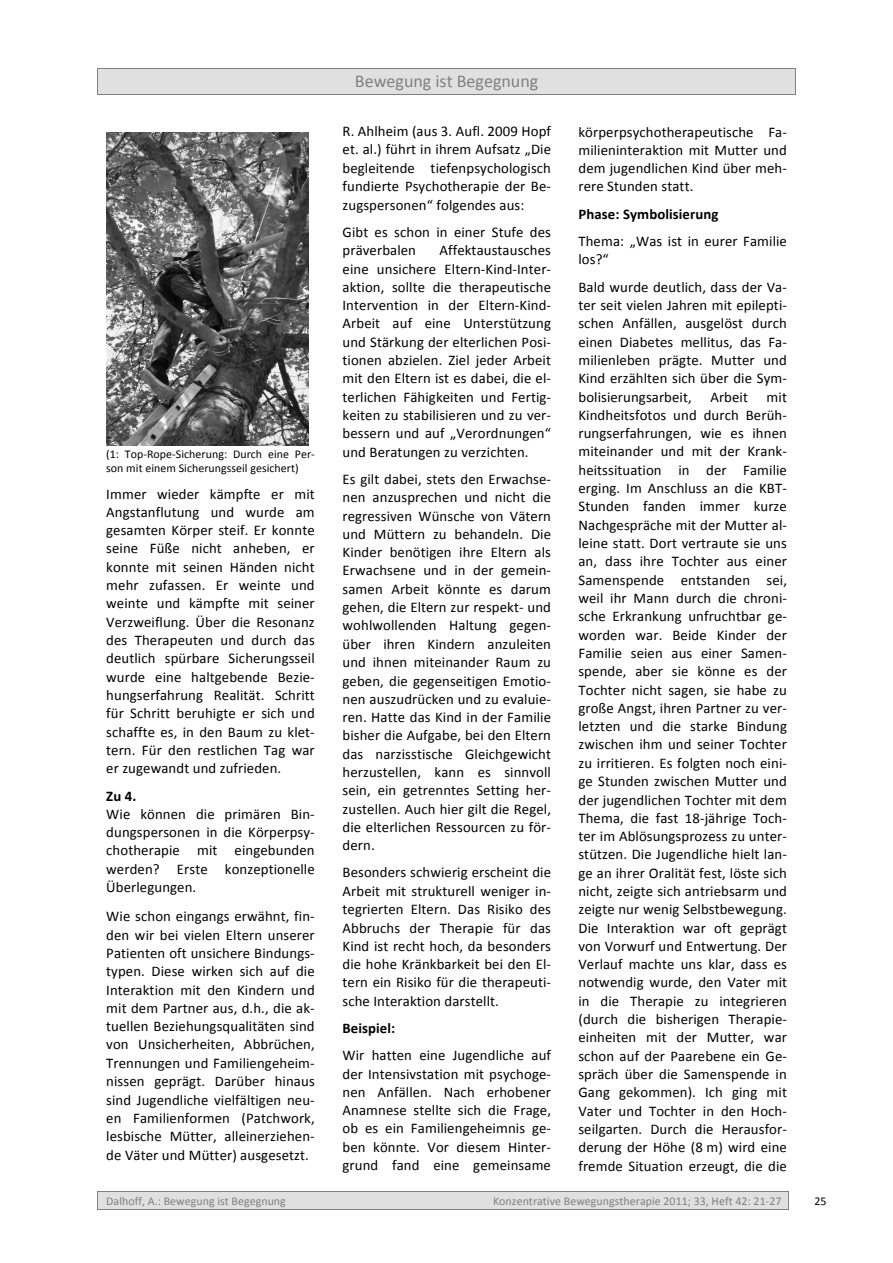
<style>
.page{position:relative;width:893px;height:1263px;background:#fff}
.page>*{position:absolute;margin:0;border:0;box-sizing:border-box;transform-origin:0 0}
.t1{font:18px "Calibri";color:#808080}
.t2{font:14.7px/18.3px "Calibri";letter-spacing:.01em;color:#000;text-align:justify}
.t3{font:700 14.7px "Calibri";letter-spacing:.01em;color:#000}
.t4{font:11.85px "Calibri";letter-spacing:.005em;color:#808080}
.t5{font:11.85px/14.4px "Calibri";letter-spacing:.005em;color:#000}
</style>
<div class="page">
<div style="left:98px;top:69px;width:697px;height:25px;background:#e0e0e0"></div>
<hr style="left:98px;top:68px;width:697px;height:1px;background:#808080">
<hr style="left:98px;top:94px;width:697px;height:1px;background:#808080">
<svg style="left:795px;top:68px;width:1px;height:27px"></svg>
<div style="left:98px;top:1192px;width:689px;height:18px;background:#e0e0e0"></div>
<hr style="left:98px;top:1191px;width:689px;height:1px;background:#808080">
<hr style="left:98px;top:1210px;width:689px;height:1px;background:#808080">
<svg style="left:787px;top:1191px;width:1px;height:19px"></svg>
<img style="left:106px;top:133px;width:203px;height:312px">
<p class="t5" style="left:106px;top:446px;width:210px">(1: Top--‐Rope--‐Sicherung: Durch eine Per--‐ son mit einem Sicherungsseil gesichert)</p>
<p class="t2" style="left:106px;top:484px;width:210px">Immer wieder kämpfte er mit Angstanflutung und wurde am gesamten Körper steif. Er konnte seine Füße nicht anheben, er konnte mit seinen Händen nicht mehr zufassen. Er weinte und weinte und kämpfte mit seiner Verzweiflung. Über die Resonanz des Therapeuten und durch das deutlich spürbare Sicherungsseil wurde eine haltgebende Bezie--‐ hungserfahrung Realität. Schritt für Schritt beruhigte er sich und schaffte es, in den Baum zu klet--‐ tern. Für den restlichen Tag war er zugewandt und zufrieden.</p>
<p class="t3" style="left:106px;top:787px;width:32px">Zu 4.</p>
<p class="t2" style="left:106px;top:805px;width:210px">Wie können die primären Bin--‐ dungspersonen in die Körperpsy--‐ chotherapie mit eingebunden werden? Erste konzeptionelle Überlegungen.</p>
<p class="t2" style="left:106px;top:907px;width:210px">Wie schon eingangs erwähnt, fin--‐ den wir bei vielen Eltern unserer Patienten oft unsichere Bindungs--‐ typen. Diese wirken sich auf die Interaktion mit den Kindern und mit dem Partner aus, d.h., die ak--‐ tuellen Beziehungsqualitäten sind von Unsicherheiten, Abbrüchen, Trennungen und Familiengeheim--‐ nissen geprägt. Darüber hinaus sind Jugendliche vielfältigen neu--‐ en Familienformen (Patchwork, lesbische Mütter, alleinerziehen--‐ de Väter und Mütter) ausgesetzt.</p>
<p class="t1" style="left:355px;top:70px;width:185px">Bewegung ist Begegnung</p>
<p class="t2" style="left:342px;top:122px;width:210px">R. Ahlheim (aus 3. Aufl. 2009 Hopf et. al.) führt in ihrem Aufsatz „Die begleitende tiefenpsychologisch fundierte Psychotherapie der Be--‐ zugspersonen“ folgendes aus:</p>
<p class="t2" style="left:342px;top:223px;width:210px">Gibt es schon in einer Stufe des präverbalen</p>
<p class="t2" style="left:342px;top:241px;width:210px;text-indent:97px">Affektaustausches eine unsichere Eltern--‐Kind--‐Inter--‐ aktion, sollte die therapeutische Intervention in der Eltern--‐Kind--‐ Arbeit auf eine Unterstützung und Stärkung der elterlichen Posi--‐ tionen abzielen. Ziel jeder Arbeit mit den Eltern ist es dabei, die el--‐ terlichen Fähigkeiten und Fertig--‐ keiten zu stabilisieren und zu ver--‐ bessern und auf „Verordnungen“ und Beratungen zu verzichten.</p>
<p class="t2" style="left:342px;top:470px;width:210px">Es gilt dabei, stets den Erwachse--‐ nen anzusprechen und nicht die regressiven Wünsche von Vätern und Müttern zu behandeln. Die Kinder benötigen ihre Eltern als Erwachsene und in der gemein--‐ samen Arbeit könnte es darum gehen, die Eltern zur respekt--‐ und wohlwollenden Haltung gegen--‐ über ihren Kindern anzuleiten und ihnen miteinander Raum zu geben, die gegenseitigen Emotio--‐ nen auszudrücken und zu evaluie--‐ ren. Hatte das Kind in der Familie bisher die Aufgabe, bei den Eltern das narzisstische Gleichgewicht herzustellen, kann es sinnvoll sein, ein getrenntes Setting her--‐ zustellen. Auch hier gilt die Regel, die elterlichen Ressourcen zu för--‐ dern.</p>
<p class="t2" style="left:342px;top:863px;width:210px">Besonders schwierig erscheint die Arbeit mit strukturell weniger in--‐ tegrierten Eltern. Das Risiko des Abbruchs der Therapie für das Kind ist recht hoch, da besonders die hohe Kränkbarkeit bei den El--‐ tern ein Risiko für die therapeuti--‐ sche Interaktion darstellt.</p>
<p class="t3" style="left:342px;top:1019px;width:54px">Beispiel:</p>
<p class="t2" style="left:342px;top:1046px;width:210px">Wir hatten eine Jugendliche auf der Intensivstation mit psychoge--‐ nen Anfällen. Nach erhobener Anamnese stellte sich die Frage, ob es ein Familiengeheimnis ge--‐ ben könnte. Vor diesem Hinter--‐ grund fand eine gemeinsame</p>
<p class="t2" style="left:578px;top:122px;width:210px">körperpsychotherapeutische Fa--‐ milieninteraktion mit Mutter und dem jugendlichen Kind über meh--‐ rere Stunden statt.</p>
<p class="t3" style="left:578px;top:205px;width:142px">Phase: Symbolisierung</p>
<p class="t2" style="left:578px;top:232px;width:210px">Thema: „Was ist in eurer Familie los?“</p>
<p class="t2" style="left:578px;top:278px;width:210px">Bald wurde deutlich, dass der Va--‐ ter seit vielen Jahren mit epilepti--‐ schen Anfällen, ausgelöst durch einen Diabetes mellitus, das Fa--‐ milienleben prägte. Mutter und Kind erzählten sich über die Sym--‐ bolisierungsarbeit,</p>
<p class="t2" style="left:710px;top:387px;width:39px">Arbeit</p>
<p class="t2" style="left:578px;top:387px;width:210px;text-indent:188px">mit Kindheitsfotos und durch Berüh--‐ rungserfahrungen, wie es ihnen miteinander und mit der Krank--‐ heitssituation in der Familie erging. Im Anschluss an die KBT--‐ Stunden fanden immer kurze Nachgespräche mit der Mutter al--‐ leine statt. Dort vertraute sie uns an, dass ihre Tochter aus einer Samenspende entstanden sei, weil ihr Mann durch die chroni--‐ sche Erkrankung unfruchtbar ge--‐ worden war. Beide Kinder der Familie seien aus einer Samen--‐ spende, aber sie könne es der Tochter nicht sagen, sie habe zu große Angst, ihren Partner zu ver--‐ letzten und die starke Bindung zwischen ihm und seiner Tochter zu irritieren. Es folgten noch eini--‐ ge Stunden zwischen Mutter und der jugendlichen Tochter mit dem Thema, die fast 18--‐jährige Toch--‐ ter im Ablösungsprozess zu unter--‐ stützen. Die Jugendliche hielt lan--‐ ge an ihrer Oralität fest, löste sich nicht, zeigte sich antriebsarm und zeigte nur wenig Selbstbewegung.<br>Die Interaktion war oft geprägt von Vorwurf und Entwertung. Der Verlauf machte uns klar, dass es notwendig wurde, den Vater mit in die Therapie zu integrieren (durch die bisherigen Therapie--‐ einheiten mit der Mutter, war schon auf der Paarebene ein Ge--‐ spräch über die Samenspende in Gang gekommen). Ich ging mit Vater und Tochter in den Hoch--‐ seilgarten. Durch die Herausfor--‐ derung der Höhe (8 m) wird eine fremde Situation erzeugt, die die</p>
<p class="t4" style="left:106px;top:1194px;width:181px">Dalhoff, A.: Bewegung ist Begegnung</p>
<p class="t4" style="left:493px;top:1194px;width:290px">Konzentrative Bewegungstherapie 2011; 33, Heft 42: 21--‐27</p>
<p class="t5" style="left:814px;top:1193px;width:14px">25</p>
</div>
